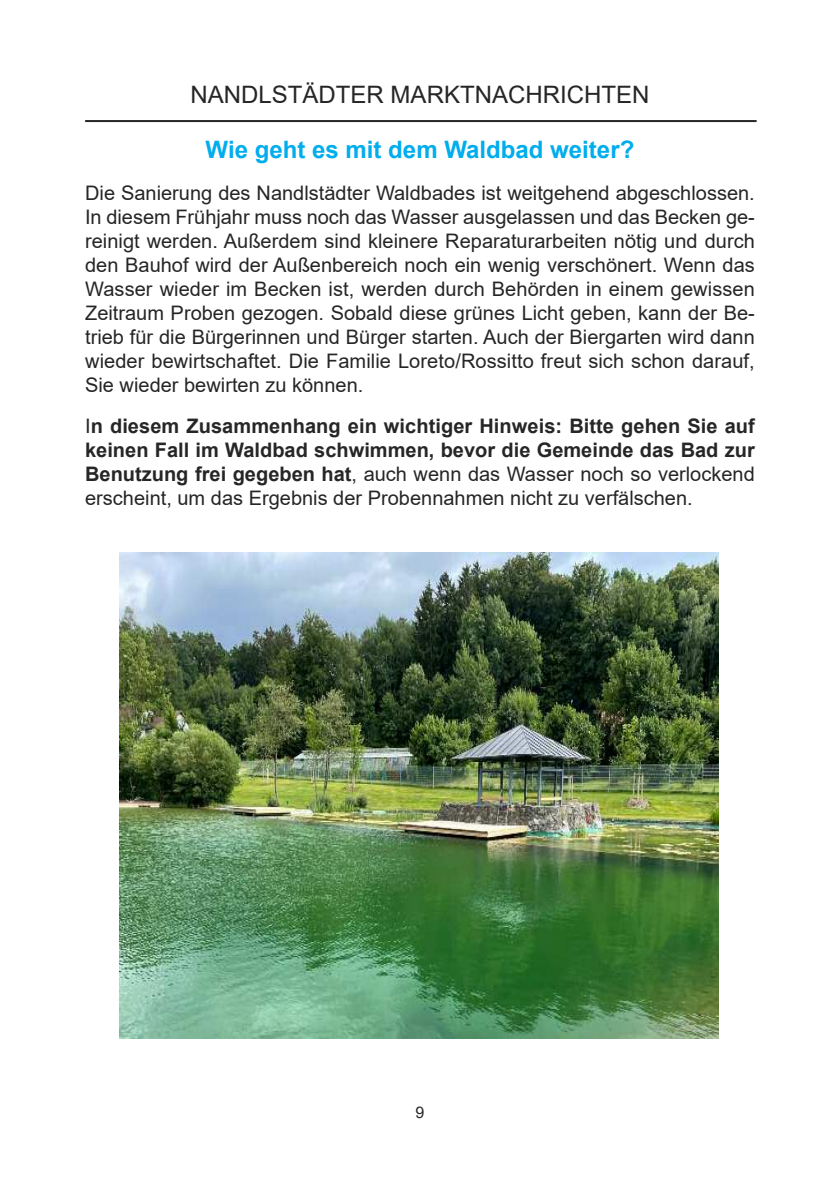
<style>
.page{position:relative;width:840px;height:1191px;background:#fff}
.page>*{position:absolute;margin:0;border:0;box-sizing:border-box;transform-origin:0 0}
.t1{font:700 24px "Arial";color:#00aded}
.t2{font:24px "Arial";color:#272627}
.t3{font:20px/24px "Arial";color:#272627;text-align:justify}
.t4{font:700 20px/24px "Arial";color:#272627;text-align:justify}
.t5{font:16px "Arial";color:#272627}
.s1{font-weight:400}
</style>
<div class="page">
<hr style="left:85px;top:120px;width:671px;height:2px;background:#272627">
<img style="left:119px;top:553px;width:599px;height:485px">
<p class="t2" style="left:190px;top:81px;width:460px">NANDLSTÄDTER MARKTNACHRICHTEN</p>
<p class="t1" style="left:205px;top:136px;width:430px">Wie geht es mit dem Waldbad weiter?</p>
<p class="t3" style="left:85px;top:181px;width:670px">Die Sanierung des Nandlstädter Waldbades ist weitgehend abgeschlossen.<br>In diesem Frühjahr muss noch das Wasser ausgelassen und das Becken ge&shy;reinigt werden. Außerdem sind kleinere Reparaturarbeiten nötig und durch den Bauhof wird der Außenbereich noch ein wenig verschönert. Wenn das Wasser wieder im Becken ist, werden durch Behörden in einem gewissen Zeitraum Proben gezogen. Sobald diese grünes Licht geben, kann der Be&shy;trieb für die Bürgerinnen und Bürger starten. Auch der Biergarten wird dann wieder bewirtschaftet. Die Familie Loreto/Rossitto freut sich schon darauf, Sie wieder bewirten zu können.</p>
<p class="t4" style="left:85px;top:414px;width:670px"><span class="s1">I</span>n diesem Zusammenhang ein wichtiger Hinweis: Bitte gehen Sie auf keinen Fall im Waldbad schwimmen, bevor die Gemeinde das Bad zur Benutzung frei gegeben hat<span class="s1">, auch wenn das Wasser noch so verlockend erscheint, um das Ergebnis der Probennahmen nicht zu verfälschen.</span></p>
<p class="t5" style="left:415px;top:1103px;width:10px">9</p>
</div>
